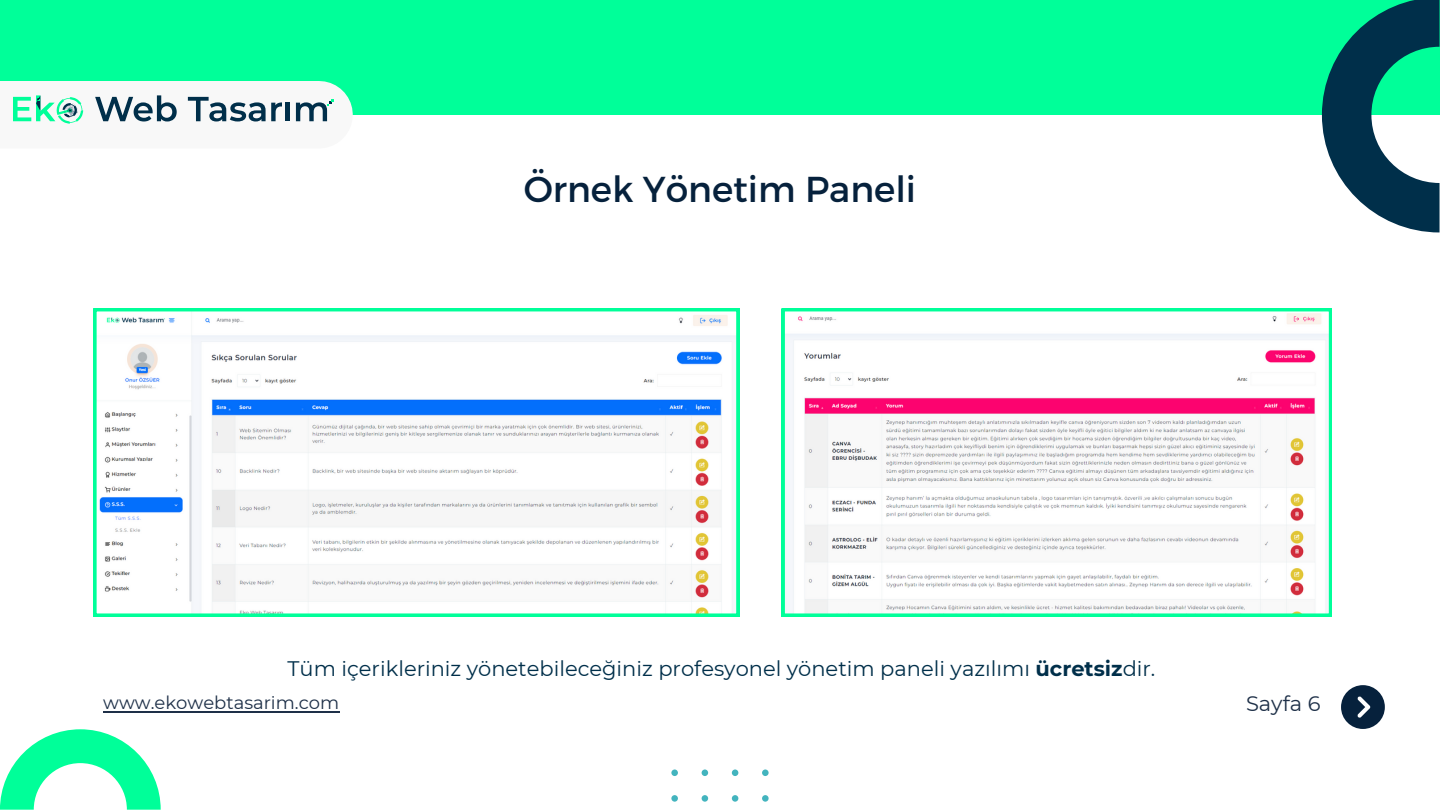
<style>
.page{position:relative;width:1440px;height:810px;background:#fff}
.page>*{position:absolute;margin:0;border:0;box-sizing:border-box;transform-origin:0 0}
.t1{font:36px "Montserrat";color:#06213c}
.t2{font:21px "Montserrat";color:#002f4a}
.t3{font:21px "Montserrat";color:#1e3048}
.t4{font:18px "Montserrat";color:#1e3048}
.s1{font-weight:700}
</style>
<div class="page">
<svg style="left:0;top:729px;width:160px;height:81px"></svg>
<svg style="left:1341px;top:685px;width:44px;height:44px"></svg>
<svg style="left:671px;top:770px;width:98px;height:32px"></svg>
<div style="left:0;top:0;width:1440px;height:115px;background:#0f9"></div>
<div style="left:0;top:81px;width:319px;height:67px;background:#f8f8f8"></div>
<svg style="left:1322px;top:0;width:118px;height:232px"></svg>
<svg style="left:95px;top:95px;width:82px;height:27px"></svg>
<svg style="left:188px;top:97px;width:94px;height:25px"></svg>
<hr style="left:286px;top:103px;width:4px;height:18px;background:#002f4a">
<svg style="left:296px;top:100px;width:38px;height:21px"></svg>
<svg style="left:13px;top:95px;width:70px;height:29px"></svg>
<svg style="left:94px;top:308px;width:645px;height:308px"></svg>
<svg style="left:782px;top:308px;width:550px;height:308px"></svg>
<hr style="left:103px;top:711px;width:236px;height:1px;background:#1e3048">
<p class="t1" style="left:524px;top:166px;width:394px">Örnek Yönetim Paneli</p>
<p class="t2" style="left:288px;top:655px;width:869px">Tüm içeri kleri niz yönetebi leceği niz profesyonel yöneti m paneli yazılımı <span class="s1">ücretsiz</span>di r.</p>
<p class="t4" style="left:103px;top:692px;width:237px">www.ekowebtasari m.com</p>
<p class="t3" style="left:1246px;top:691px;width:76px">Sayfa 6</p>
</div>
